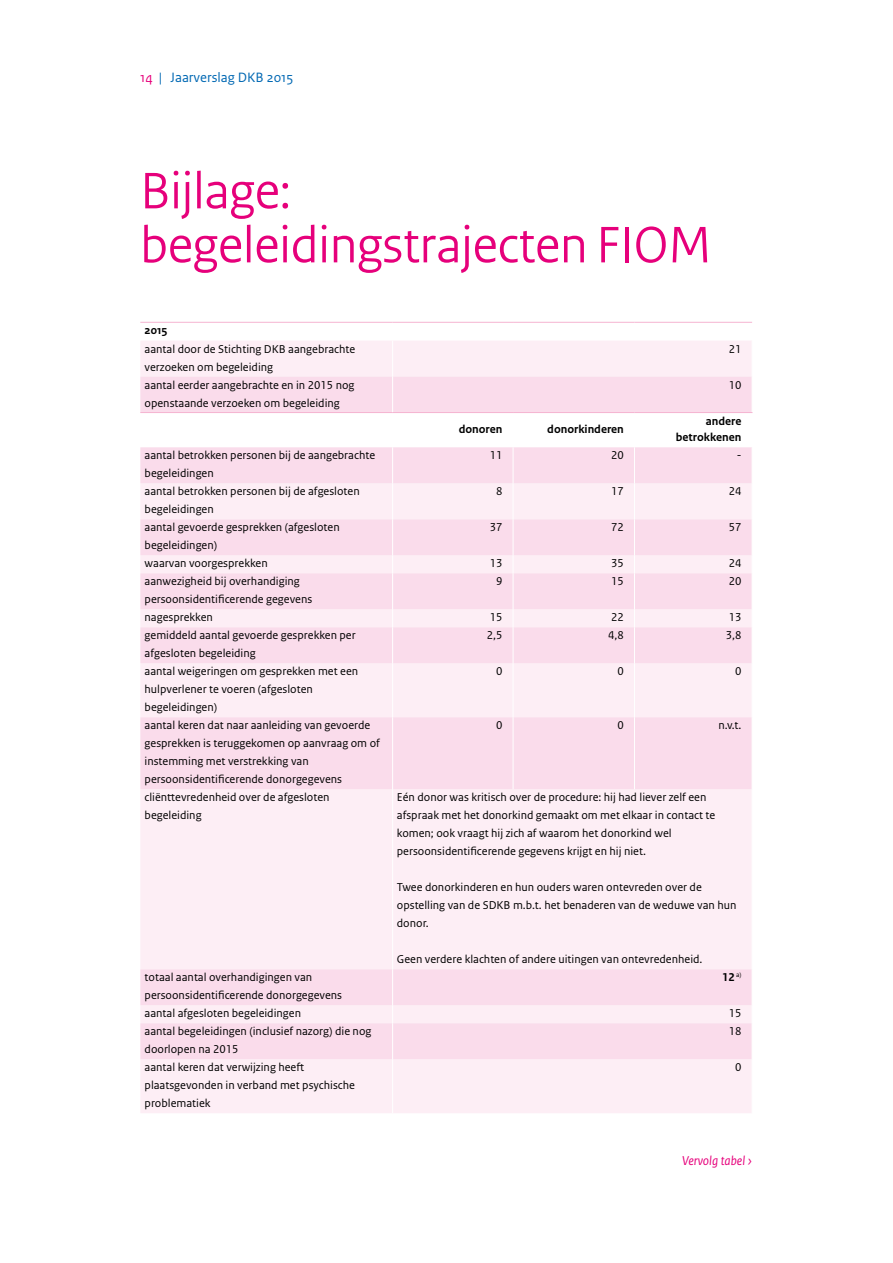
<style>
.page{position:relative;width:893px;height:1263px;background:#fff}
.page>*{position:absolute;margin:0;border:0;box-sizing:border-box;transform-origin:0 0}
.t1{font:54px/54px "Rijksoverheid Sans Heading";color:#e6007b}
.t2{font:14.25px "Rijksoverheid Sans Text";color:#0068b3}
.t3{font:italic 13.5px "Rijksoverheid Sans Text";color:#e6007b}
.t4{font:12px/18px "Rijksoverheid Sans Text";color:#000}
.t5{font:700 12px/16.5px "Rijksoverheid Sans Text";color:#000;text-align:right}
.s1{color:#e6007b}
</style>
<div class="page">
<div style="left:140px;top:341px;width:612px;height:772px;background:#fdeef5"></div>
<svg style="left:140px;top:377px;width:612px;height:682px;background:#fbe6f0"></svg>
<hr style="left:392px;top:341px;width:1px;height:36px;background:#fff">
<hr style="left:392px;top:377px;width:1px;height:35px;background:#fff">
<hr style="left:392px;top:447px;width:1px;height:36px;background:#fff">
<hr style="left:513px;top:447px;width:1px;height:36px;background:#fff">
<hr style="left:634px;top:447px;width:1px;height:36px;background:#fff">
<hr style="left:392px;top:483px;width:1px;height:36px;background:#fff">
<hr style="left:513px;top:483px;width:1px;height:36px;background:#fff">
<hr style="left:634px;top:483px;width:1px;height:36px;background:#fff">
<hr style="left:392px;top:519px;width:1px;height:36px;background:#fff">
<hr style="left:513px;top:519px;width:1px;height:36px;background:#fff">
<hr style="left:634px;top:519px;width:1px;height:36px;background:#fff">
<svg style="left:392px;top:555px;width:1px;height:18px"></svg>
<svg style="left:513px;top:555px;width:1px;height:18px"></svg>
<svg style="left:634px;top:555px;width:1px;height:18px"></svg>
<hr style="left:392px;top:573px;width:1px;height:36px;background:#fff">
<hr style="left:513px;top:573px;width:1px;height:36px;background:#fff">
<hr style="left:634px;top:573px;width:1px;height:36px;background:#fff">
<svg style="left:392px;top:609px;width:1px;height:18px"></svg>
<svg style="left:513px;top:609px;width:1px;height:18px"></svg>
<svg style="left:634px;top:609px;width:1px;height:18px"></svg>
<hr style="left:392px;top:627px;width:1px;height:36px;background:#fff">
<hr style="left:513px;top:627px;width:1px;height:36px;background:#fff">
<hr style="left:634px;top:627px;width:1px;height:36px;background:#fff">
<hr style="left:392px;top:663px;width:1px;height:54px;background:#fff">
<hr style="left:513px;top:663px;width:1px;height:54px;background:#fff">
<hr style="left:634px;top:663px;width:1px;height:54px;background:#fff">
<hr style="left:392px;top:717px;width:1px;height:72px;background:#fff">
<hr style="left:513px;top:717px;width:1px;height:72px;background:#fff">
<hr style="left:634px;top:717px;width:1px;height:72px;background:#fff">
<hr style="left:392px;top:789px;width:1px;height:180px;background:#fff">
<hr style="left:392px;top:969px;width:1px;height:36px;background:#fff">
<svg style="left:392px;top:1005px;width:1px;height:18px"></svg>
<hr style="left:392px;top:1023px;width:1px;height:36px;background:#fff">
<hr style="left:392px;top:1059px;width:1px;height:54px;background:#fff">
<hr style="left:140px;top:322px;width:253px;height:1px;background:#f5b4d1">
<hr style="left:393px;top:322px;width:120px;height:1px;background:#f5b4d1">
<hr style="left:513px;top:322px;width:121px;height:1px;background:#f5b4d1">
<hr style="left:634px;top:322px;width:118px;height:1px;background:#f5b4d1">
<hr style="left:140px;top:412px;width:253px;height:1px;background:#f5b4d1">
<hr style="left:393px;top:412px;width:120px;height:1px;background:#f5b4d1">
<hr style="left:513px;top:412px;width:121px;height:1px;background:#f5b4d1">
<hr style="left:634px;top:412px;width:118px;height:1px;background:#f5b4d1">
<p class="t2" style="left:140px;top:69px;width:155px"><span class="s1">14</span> | Jaarverslag DKB 2015</p>
<h1 class="t1" style="left:140px;top:164px;width:573px">Bijlage: begeleidingstrajecten FIOM</h1>
<p class="t5" style="left:145px;top:322px;width:25px">2015</p>
<p class="t4" style="left:145px;top:340px;width:212px">aantal door de Stichting DKB aangebrachte verzoeken om begeleiding</p>
<p class="t4" style="left:729px;top:340px;width:14px">21</p>
<p class="t4" style="left:145px;top:376px;width:212px">aantal eerder aangebrachte en in 2015 nog openstaande verzoeken om begeleiding</p>
<p class="t4" style="left:729px;top:376px;width:14px">10</p>
<p class="t5" style="left:459px;top:421px;width:45px">donoren</p>
<p class="t5" style="left:547px;top:421px;width:78px">donorkinderen</p>
<p class="t5" style="left:676px;top:413px;width:67px">andere betrokkenen</p>
<p class="t4" style="left:145px;top:447px;width:232px">aantal betrokken personen bij de aangebrachte begeleidingen</p>
<p class="t4" style="left:490px;top:447px;width:14px">11</p>
<p class="t4" style="left:611px;top:447px;width:14px">20</p>
<p class="t4" style="left:737px;top:447px;width:6px">-</p>
<p class="t4" style="left:145px;top:482px;width:217px">aantal betrokken personen bij de afgesloten begeleidingen</p>
<p class="t4" style="left:496px;top:482px;width:8px">8</p>
<p class="t4" style="left:611px;top:482px;width:14px">17</p>
<p class="t4" style="left:729px;top:482px;width:14px">24</p>
<p class="t4" style="left:145px;top:518px;width:197px">aantal gevoerde gesprekken (afgesloten begeleidingen)</p>
<p class="t4" style="left:490px;top:518px;width:14px">37</p>
<p class="t4" style="left:611px;top:518px;width:14px">72</p>
<p class="t4" style="left:729px;top:518px;width:14px">57</p>
<p class="t4" style="left:145px;top:554px;width:125px">waarvan voorgesprekken</p>
<p class="t4" style="left:490px;top:554px;width:14px">13</p>
<p class="t4" style="left:611px;top:554px;width:14px">35</p>
<p class="t4" style="left:729px;top:554px;width:14px">24</p>
<p class="t4" style="left:145px;top:572px;width:169px">aanwezigheid bij overhandiging persoonsidentificerende gegevens</p>
<p class="t4" style="left:496px;top:572px;width:8px">9</p>
<p class="t4" style="left:611px;top:572px;width:14px">15</p>
<p class="t4" style="left:729px;top:572px;width:14px">20</p>
<p class="t4" style="left:145px;top:608px;width:70px">nagesprekken</p>
<p class="t4" style="left:490px;top:608px;width:14px">15</p>
<p class="t4" style="left:611px;top:608px;width:14px">22</p>
<p class="t4" style="left:729px;top:608px;width:14px">13</p>
<p class="t4" style="left:145px;top:626px;width:213px">gemiddeld aantal gevoerde gesprekken per afgesloten begeleiding</p>
<p class="t4" style="left:487px;top:626px;width:17px">2,5</p>
<p class="t4" style="left:608px;top:626px;width:17px">4,8</p>
<p class="t4" style="left:726px;top:626px;width:17px">3,8</p>
<p class="t4" style="left:145px;top:662px;width:215px">aantal weigeringen om gesprekken met een hulpverlener te voeren (afgesloten begeleidingen)</p>
<p class="t4" style="left:496px;top:662px;width:8px">0</p>
<p class="t4" style="left:617px;top:662px;width:8px">0</p>
<p class="t4" style="left:735px;top:662px;width:8px">0</p>
<p class="t4" style="left:145px;top:716px;width:237px">aantal keren dat naar aanleiding van gevoerde gesprekken is teruggekomen op aanvraag om of instemming met verstrekking van persoonsidentificerende donorgegevens</p>
<p class="t4" style="left:496px;top:716px;width:8px">0</p>
<p class="t4" style="left:617px;top:716px;width:8px">0</p>
<p class="t4" style="left:719px;top:716px;width:24px">n.v.t.</p>
<p class="t4" style="left:145px;top:788px;width:187px">cliënttevredenheid over de afgesloten begeleiding</p>
<p class="t4" style="left:397px;top:788px;width:320px">Eén donor was kritisch over de procedure: hij had liever zelf een afspraak met het donorkind gemaakt om met elkaar in contact te komen; ook vraagt hij zich af waarom het donorkind wel persoonsidentificerende gegevens krijgt en hij niet.</p>
<p class="t4" style="left:397px;top:878px;width:341px">Twee donorkinderen en hun ouders waren ontevreden over de opstelling van de SDKB m.b.t. het benaderen van de weduwe van hun donor.</p>
<p class="t4" style="left:397px;top:950px;width:307px">Geen verdere klachten of andere uitingen van ontevredenheid.</p>
<p class="t4" style="left:145px;top:968px;width:199px">totaal aantal overhandigingen van persoonsidentificerende donorgegevens</p>
<p class="t5" style="left:722px;top:969px;width:21px">12 <sup>a)</sup></p>
<p class="t4" style="left:145px;top:1004px;width:158px">aantal afgesloten begeleidingen</p>
<p class="t4" style="left:729px;top:1004px;width:14px">15</p>
<p class="t4" style="left:145px;top:1022px;width:228px">aantal begeleidingen (inclusief nazorg) die nog doorlopen na 2015</p>
<p class="t4" style="left:729px;top:1022px;width:14px">18</p>
<p class="t4" style="left:145px;top:1058px;width:212px">aantal keren dat verwijzing heeft plaatsgevonden in verband met psychische problematiek</p>
<p class="t4" style="left:735px;top:1058px;width:8px">0</p>
<p class="t3" style="left:682px;top:1153px;width:72px">Vervolg tabel ›</p>
</div>
